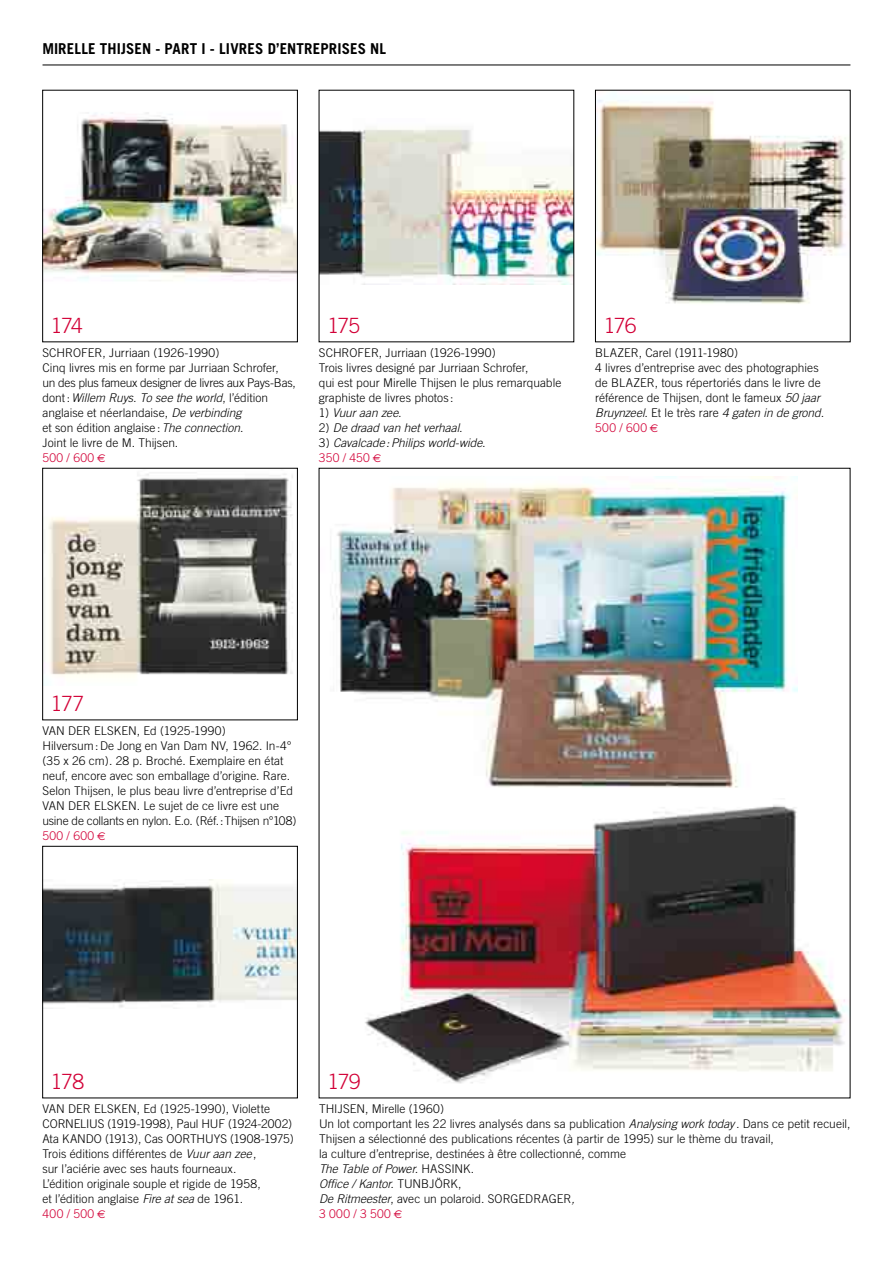
<style>
.page{position:relative;width:893px;height:1263px;background:#fff}
.page>*{position:absolute;margin:0;border:0;box-sizing:border-box;transform-origin:0 0}
.t1{font:300 21px "Trade Gothic";letter-spacing:-.07em;color:#d20037}
.t2{font:700 15px "Trade Gothic";letter-spacing:.01em;color:#000}
.t3{font:300 12px/15px "Trade Gothic";color:#000}
.t4{font:italic 300 12px/15px "Trade Gothic";letter-spacing:-.005em;color:#000}
.s1{font-style:italic}
.s2{color:#d20037}
.s3{font-family:"Euro Sans";font-weight:400;font-size:11.25px;color:#d20037}
.s4{font-style:normal}
.s5{font-style:normal;color:#d20037}
.s6{font-family:"Euro Sans";font-weight:400;font-style:normal;font-size:11.25px;color:#d20037}
</style>
<div class="page">
<img style="left:353px;top:805px;width:497px;height:294px">
<img style="left:333px;top:476px;width:465px;height:312px">
<img style="left:44px;top:112px;width:252px;height:169px">
<div style="left:42px;top:90px;width:256px;height:252px;border:1px solid #000"></div>
<img style="left:321px;top:128px;width:251px;height:156px">
<div style="left:319px;top:90px;width:255px;height:252px;border:1px solid #000"></div>
<img style="left:597px;top:100px;width:249px;height:204px">
<img style="left:44px;top:474px;width:249px;height:211px">
<div style="left:42px;top:468px;width:256px;height:252px;border:1px solid #000"></div>
<img style="left:44px;top:879px;width:252px;height:129px">
<div style="left:42px;top:846px;width:256px;height:252px;border:1px solid #000"></div>
<hr style="left:43px;top:65px;width:807px;height:1px;background:#000">
<p class="t2" style="left:43px;top:39px;width:345px">MIRELLE THIJSEN - PART I - LIVRES D’ENTREPRISES NL</p>
<h1 class="t1" style="left:51px;top:313px;width:33px">174</h1>
<p class="t3" style="left:42px;top:345px;width:16px">Schrofer</p>
<p class="t3" style="left:42px;top:345px;width:255px;text-indent:60px">, Jurriaan (1926-1990)<br>Cinq livres mis en forme par Jurriaan Schrofer,<br>un des plus fameux designer de livres aux Pays-Bas, dont:<span class="s1">Willem Ruys. To see the world</span>, l’édition anglaise et néerlandaise, <span class="s1">De verbinding<br></span>et son édition anglaise:<span class="s1">The connection</span>.<br>Joint le livre de M. Thijsen.<br><span class="s2">500 / 600</span> <span class="s3">€</span></p>
<h1 class="t1" style="left:327px;top:313px;width:34px">175</h1>
<p class="t3" style="left:319px;top:345px;width:16px">Schrofer</p>
<p class="t3" style="left:319px;top:345px;width:244px;text-indent:60px">, Jurriaan (1926-1990)<br>Trois livres designé par Jurriaan Schrofer,<br>qui est pour Mirelle Thijsen le plus remarquable graphiste de livres photos :</p>
<p class="t4" style="left:319px;top:405px;width:84px"><span class="s4">1)</span> Vuur aan zee.</p>
<p class="t4" style="left:319px;top:420px;width:145px"><span class="s4">2)</span> De draad van het verhaal.</p>
<p class="t4" style="left:319px;top:435px;width:168px"><span class="s4">3)</span> Cavalcade:Philips world-wide.<br><span class="s5">350 / 450</span> <span class="s6">€</span></p>
<h1 class="t1" style="left:604px;top:313px;width:34px">176</h1>
<p class="t3" style="left:595px;top:345px;width:230px">BLAZER, Carel (1911-1980)<br>4 livres d’entreprise avec des photographies de BLAZER, tous répertoriés dans le livre de référence de Thijsen, dont le fameux <span class="s1">50 jaar Bruynzeel.</span> Et le très rare <span class="s1">4 gaten in de grond.<br></span><span class="s2">500 / 600</span> <span class="s3">€</span></p>
<h1 class="t1" style="left:51px;top:691px;width:35px">177</h1>
<p class="t3" style="left:42px;top:723px;width:256px">VAN DER ELSKEN, Ed (1925-1990)<br>Hilversum:De Jong en Van Dam NV, 1962. In-4° (35 x 26 cm). 28 p. Broché. Exemplaire en état neuf, encore avec son emballage d’origine. Rare.<br>Selon Thijsen, le plus beau livre d’entreprise d’Ed VAN DER ELSKEN. Le sujet de ce livre est une usine de collants en nylon. E.o. (Réf.:Thijsen n°108)<br><span class="s2">500 / 600</span> <span class="s3">€</span></p>
<h1 class="t1" style="left:51px;top:1069px;width:35px">178</h1>
<p class="t3" style="left:42px;top:1101px;width:253px">VAN DER ELSKEN, Ed (1925-1990), Violette CORNELIUS (1919-1998), Paul HUF (1924-2002)<br>Ata KANDO (1913), Cas OORTHUYS (1908-1975)<br>Trois éditions différentes de <span class="s1">Vuur aan zee</span> ,<br>sur l’aciérie avec ses hauts fourneaux.<br>L’édition originale souple et rigide de 1958,<br>et l’édition anglaise <span class="s1">Fire at sea</span> de 1961.<br><span class="s2">400 / 500</span> <span class="s3">€</span></p>
<h1 class="t1" style="left:328px;top:1069px;width:35px">179</h1>
<p class="t3" style="left:319px;top:1101px;width:14px">Thijsen</p>
<p class="t3" style="left:319px;top:1101px;width:533px;text-indent:46px">, Mirelle (1960)<br>Un lot comportant les 22 livres analysés dans sa publication <span class="s1">Analysing work today .</span> Dans ce petit recueil, Thijsen a sélectionné des publications récentes (à partir de 1995) sur le thème du travail,<br>la culture d’entreprise, destinées à être collectionné, comme<br><span class="s1">The Table of Power.</span> HASSINK.<br><span class="s1">Office / Kantor.</span> TUNBJÖRK,<br><span class="s1">De Ritmeester</span>, avec un polaroid. SORGEDRAGER<span class="s1">,<br></span><span class="s2">3 000 / 3 500</span> <span class="s3">€</span></p>
</div>
